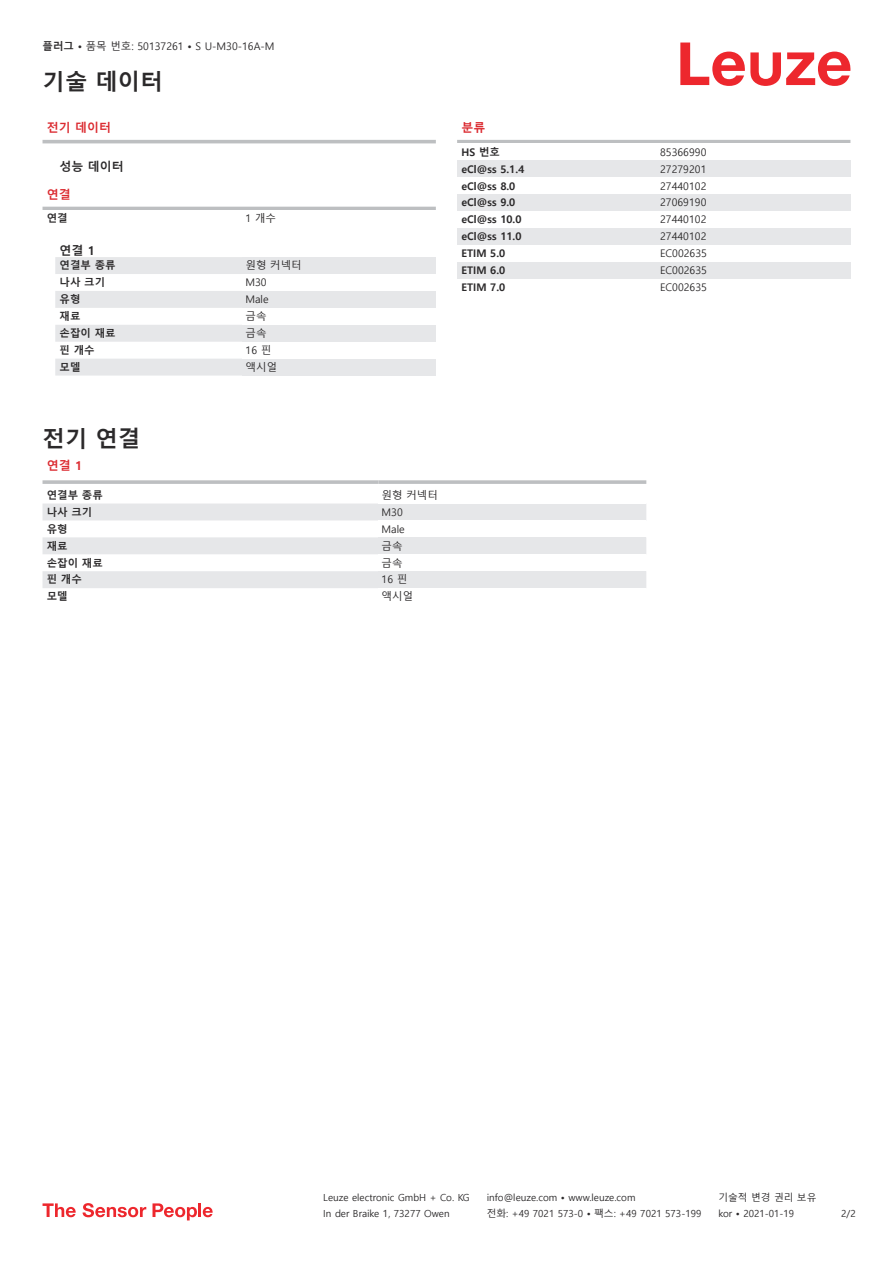
<style>
.page{position:relative;width:893px;height:1263px;background:#fff}
.page>*{position:absolute;margin:0;border:0;box-sizing:border-box;transform-origin:0 0}
.t1{font:700 22.5px "Malgun Gothic";color:#2b292a}
.t2{font:700 12px "Malgun Gothic";color:#db2a30}
.t3{font:700 12px "Malgun Gothic";color:#2b292a}
.t4{font:10.5px "Malgun Gothic";color:#2b292a}
.t5{font:700 10.5px "Malgun Gothic";color:#2b292a}
.t6{font:9.75px "Malgun Gothic";color:#2b292a}
.s1{font-weight:700}
</style>
<div class="page">
<svg style="left:680px;top:43px;width:170px;height:43px"></svg>
<svg style="left:55px;top:257px;width:187px;height:119px;fill:#e6e7e9"></svg>
<hr style="left:43px;top:140px;width:393px;height:3px;background:#bdbfc1">
<hr style="left:43px;top:207px;width:393px;height:3px;background:#bdbfc1">
<div style="left:242px;top:257px;width:194px;height:17px;background:#e6e7e9"></div>
<div style="left:242px;top:291px;width:194px;height:17px;background:#e6e7e9"></div>
<div style="left:242px;top:325px;width:194px;height:17px;background:#e6e7e9"></div>
<div style="left:242px;top:359px;width:194px;height:17px;background:#e6e7e9"></div>
<svg style="left:43px;top:503px;width:335px;height:85px;fill:#e6e7e9"></svg>
<svg style="left:43px;top:480px;width:335px;height:4px"></svg>
<svg style="left:378px;top:480px;width:268px;height:4px"></svg>
<div style="left:378px;top:503px;width:268px;height:17px;background:#e6e7e9"></div>
<div style="left:378px;top:537px;width:268px;height:17px;background:#e6e7e9"></div>
<div style="left:378px;top:571px;width:268px;height:17px;background:#e6e7e9"></div>
<hr style="left:457px;top:140px;width:393px;height:3px;background:#bdbfc1">
<div style="left:457px;top:160px;width:200px;height:17px;background:#e6e7e9"></div>
<div style="left:657px;top:160px;width:193px;height:17px;background:#e6e7e9"></div>
<div style="left:457px;top:194px;width:200px;height:17px;background:#e6e7e9"></div>
<div style="left:657px;top:194px;width:193px;height:17px;background:#e6e7e9"></div>
<div style="left:457px;top:228px;width:200px;height:17px;background:#e6e7e9"></div>
<div style="left:657px;top:228px;width:193px;height:17px;background:#e6e7e9"></div>
<div style="left:457px;top:262px;width:200px;height:17px;background:#e6e7e9"></div>
<div style="left:657px;top:262px;width:193px;height:17px;background:#e6e7e9"></div>
<svg style="left:43px;top:1203px;width:33px;height:14px"></svg>
<svg style="left:83px;top:1203px;width:63px;height:14px"></svg>
<svg style="left:153px;top:1203px;width:44px;height:17px"></svg>
<hr style="left:198px;top:1203px;width:3px;height:14px;background:#ed272d">
<svg style="left:203px;top:1207px;width:10px;height:10px"></svg>
<p class="t4" style="left:43px;top:41px;width:233px"><span class="s1">플러그 •</span> 품목 번호: 50137261 <span class="s1">•</span> S U-M30-16A-M</p>
<h1 class="t1" style="left:43px;top:69px;width:122px">기술 데이터</h1>
<p class="t2" style="left:47px;top:121px;width:66px">전기 데이터</p>
<p class="t3" style="left:60px;top:160px;width:66px">성능 데이터</p>
<p class="t2" style="left:47px;top:188px;width:25px">연결</p>
<p class="t5" style="left:47px;top:212px;width:22px">연결</p>
<p class="t4" style="left:246px;top:213px;width:32px">1 개수</p>
<p class="t3" style="left:60px;top:243px;width:37px">연결 1</p>
<p class="t5" style="left:60px;top:259px;width:58px">연결부 종류</p>
<p class="t4" style="left:246px;top:260px;width:58px">원형 커넥터</p>
<p class="t5" style="left:60px;top:276px;width:47px">나사 크기</p>
<p class="t4" style="left:246px;top:276px;width:23px">M30</p>
<p class="t5" style="left:60px;top:293px;width:22px">유형</p>
<p class="t4" style="left:246px;top:293px;width:25px">Male</p>
<p class="t5" style="left:60px;top:310px;width:22px">재료</p>
<p class="t4" style="left:246px;top:310px;width:22px">금속</p>
<p class="t5" style="left:60px;top:327px;width:58px">손잡이 재료</p>
<p class="t4" style="left:246px;top:327px;width:22px">금속</p>
<p class="t5" style="left:60px;top:344px;width:37px">핀 개수</p>
<p class="t4" style="left:246px;top:344px;width:27px">16 핀</p>
<p class="t5" style="left:60px;top:361px;width:22px">모델</p>
<p class="t4" style="left:246px;top:361px;width:33px">액시얼</p>
<h1 class="t1" style="left:43px;top:425px;width:99px">전기 연결</h1>
<p class="t2" style="left:47px;top:458px;width:37px">연결 1</p>
<p class="t5" style="left:47px;top:489px;width:58px">연결부 종류</p>
<p class="t4" style="left:382px;top:489px;width:58px">원형 커넥터</p>
<p class="t5" style="left:47px;top:506px;width:47px">나사 크기</p>
<p class="t4" style="left:382px;top:506px;width:23px">M30</p>
<p class="t5" style="left:47px;top:523px;width:22px">유형</p>
<p class="t4" style="left:382px;top:523px;width:25px">Male</p>
<p class="t5" style="left:47px;top:540px;width:22px">재료</p>
<p class="t4" style="left:382px;top:540px;width:22px">금속</p>
<p class="t5" style="left:47px;top:556px;width:58px">손잡이 재료</p>
<p class="t4" style="left:382px;top:557px;width:22px">금속</p>
<p class="t5" style="left:47px;top:573px;width:37px">핀 개수</p>
<p class="t4" style="left:382px;top:574px;width:27px">16 핀</p>
<p class="t5" style="left:47px;top:590px;width:22px">모델</p>
<p class="t4" style="left:382px;top:591px;width:33px">액시얼</p>
<p class="t2" style="left:461px;top:121px;width:25px">분류</p>
<p class="t5" style="left:461px;top:146px;width:40px">HS 번호</p>
<p class="t4" style="left:660px;top:146px;width:48px">85366990</p>
<p class="t5" style="left:461px;top:163px;width:64px">eCl@ss 5.1.4</p>
<p class="t4" style="left:660px;top:163px;width:48px">27279201</p>
<p class="t5" style="left:461px;top:179px;width:55px">eCl@ss 8.0</p>
<p class="t4" style="left:660px;top:180px;width:48px">27440102</p>
<p class="t5" style="left:461px;top:196px;width:55px">eCl@ss 9.0</p>
<p class="t4" style="left:660px;top:197px;width:48px">27069190</p>
<p class="t5" style="left:461px;top:213px;width:62px">eCl@ss 10.0</p>
<p class="t4" style="left:660px;top:214px;width:48px">27440102</p>
<p class="t5" style="left:461px;top:230px;width:62px">eCl@ss 11.0</p>
<p class="t4" style="left:660px;top:231px;width:48px">27440102</p>
<p class="t5" style="left:461px;top:247px;width:45px">ETIM 5.0</p>
<p class="t4" style="left:660px;top:247px;width:48px">EC002635</p>
<p class="t5" style="left:461px;top:264px;width:45px">ETIM 6.0</p>
<p class="t4" style="left:660px;top:264px;width:48px">EC002635</p>
<p class="t5" style="left:461px;top:281px;width:45px">ETIM 7.0</p>
<p class="t4" style="left:660px;top:281px;width:48px">EC002635</p>
<p class="t6" style="left:323px;top:1192px;width:148px">Leuze electronic GmbH + Co. KG</p>
<p class="t6" style="left:487px;top:1192px;width:150px">info@leuze.com • www.leuze.com</p>
<p class="t6" style="left:718px;top:1192px;width:100px">기술적 변경 권리 보유</p>
<p class="t6" style="left:323px;top:1208px;width:128px">In der Braike 1, 73277 Owen</p>
<p class="t6" style="left:487px;top:1208px;width:216px">전화: +49 7021 573-0 • 팩스: +49 7021 573-199</p>
<p class="t6" style="left:718px;top:1208px;width:77px">kor • 2021-01-19</p>
<p class="t6" style="left:841px;top:1208px;width:16px">2 /2</p>
</div>
